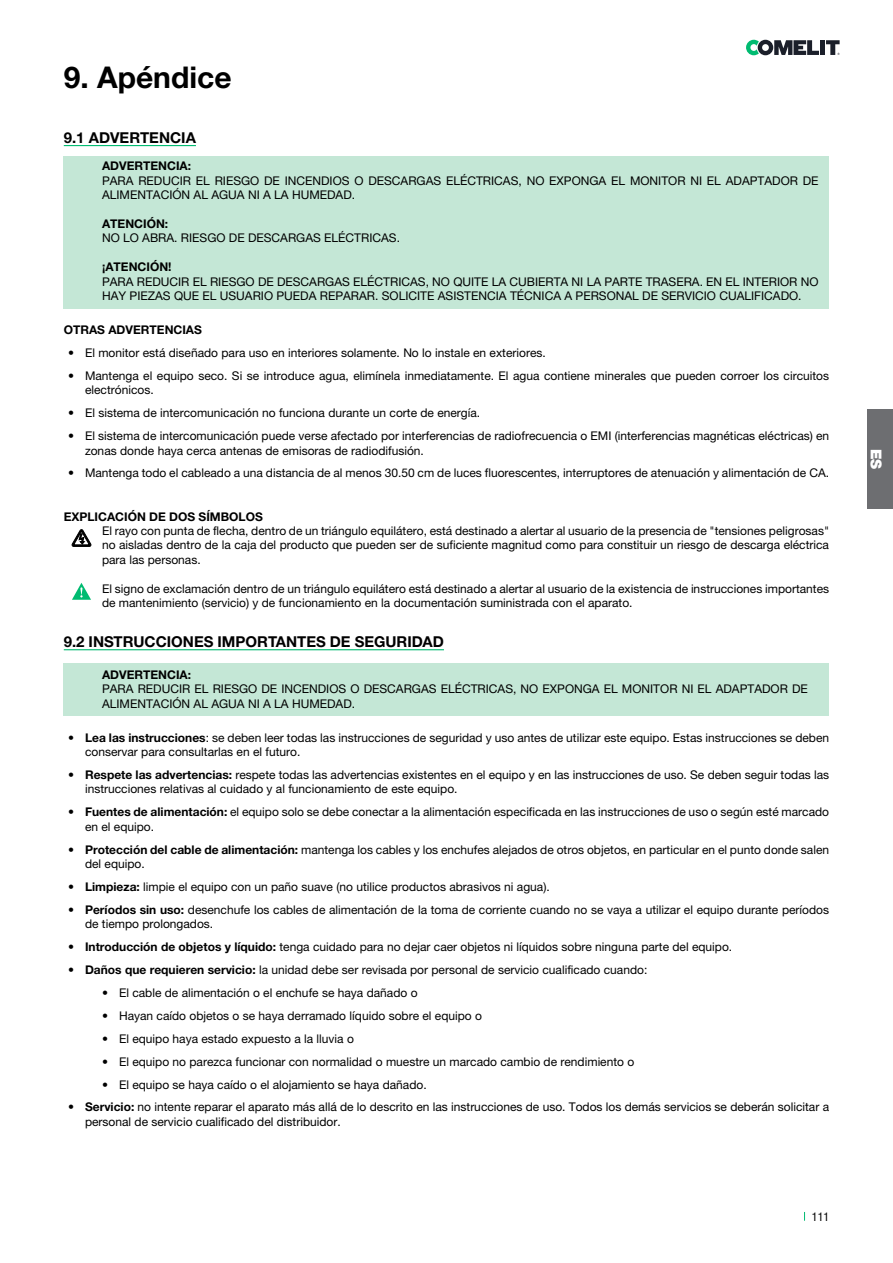
<style>
.page{position:relative;width:893px;height:1263px;background:#fff}
.page>*{position:absolute;margin:0;border:0;box-sizing:border-box;transform-origin:0 0}
.t1{font:700 30px "Helvetica Neue LTW1 G";color:#000}
.t2{font:700 15px "Helvetica Neue LTW1 G";color:#000}
.t3{font:900 15px "Helvetica Neue LTW1 G";color:#fff}
.t4{font:12px/14.4px "Helvetica Neue LTW1 G";color:#000}
.t5{font:700 12px "Helvetica Neue LTW1 G";color:#000}
.t6{font:condensed 12px "Helvetica Neue LTW1 G";color:#000}
.s1{font-weight:700}
</style>
<div class="page">
<svg style="left:746px;top:40px;width:94px;height:15px"></svg>
<div style="left:867px;top:409px;width:26px;height:100px;background:#6d6e71"></div>
<div style="left:64px;top:156px;width:765px;height:152px;background:#c4e7d6"></div>
<div style="left:64px;top:663px;width:765px;height:53px;background:#c4e7d6"></div>
<hr style="left:64px;top:145px;width:132px;height:1px;background:#00bb71">
<hr style="left:64px;top:649px;width:380px;height:1px;background:#00bb71">
<svg style="left:72px;top:583px;width:19px;height:17px"></svg>
<svg style="left:72px;top:529px;width:19px;height:18px"></svg>
<h1 class="t1" style="left:64px;top:59px;width:169px">9. Apéndice</h1>
<p class="t2" style="left:64px;top:128px;width:134px">9.1 ADVERTENCIA</p>
<p class="t5" style="left:102px;top:159px;width:91px">ADVERTENCIA:</p>
<p class="t4" style="left:102px;top:173px;width:718px">PARA REDUCIR EL RIESGO DE INCENDIOS O DESCARGAS ELÉCTRICAS, NO EXPONGA EL MONITOR NI EL ADAPTADOR DE<br>ALIMENTACIÓN AL AGUA NI A LA HUMEDAD.</p>
<p class="t5" style="left:102px;top:216px;width:68px">ATENCIÓN:</p>
<p class="t4" style="left:102px;top:231px;width:300px">NO LO ABRA. RIESGO DE DESCARGAS ELÉCTRICAS.</p>
<p class="t5" style="left:102px;top:259px;width:71px">¡ATENCIÓN!</p>
<p class="t4" style="left:102px;top:274px;width:718px">PARA REDUCIR EL RIESGO DE DESCARGAS ELÉCTRICAS, NO QUITE LA CUBIERTA NI LA PARTE TRASERA. EN EL INTERIOR NO<br>HAY PIEZAS QUE EL USUARIO PUEDA REPARAR. SOLICITE ASISTENCIA TÉCNICA A PERSONAL DE SERVICIO CUALIFICADO.</p>
<p class="t5" style="left:64px;top:322px;width:140px">OTRAS ADVERTENCIAS</p>
<p class="t4" style="left:68px;top:345px;width:479px">• El monitor está diseñado para uso en interiores solamente. No lo instale en exteriores.</p>
<p class="t4" style="left:85px;top:368px;width:746px;text-indent:-17px">• Mantenga el equipo seco. Si se introduce agua, elimínela inmediatamente. El agua contiene minerales que pueden corroer los circuitos electrónicos.</p>
<p class="t4" style="left:68px;top:406px;width:414px">• El sistema de intercomunicación no funciona durante un corte de energía.</p>
<p class="t4" style="left:85px;top:429px;width:746px;text-indent:-17px">• El sistema de intercomunicación puede verse afectado por interferencias de radiofrecuencia o EMI (interferencias magnéticas eléctricas) en zonas donde haya cerca antenas de emisoras de radiodifusión.</p>
<p class="t4" style="left:68px;top:466px;width:763px">• Mantenga todo el cableado a una distancia de al menos 30.50 cm de luces fluorescentes, interruptores de atenuación y alimentación de CA.</p>
<p class="t5" style="left:64px;top:509px;width:201px">EXPLICACIÓN DE DOS SÍMBOLOS</p>
<p class="t4" style="left:102px;top:523px;width:729px;text-align:justify">El rayo con punta de flecha, dentro de un triángulo equilátero, está destinado a alertar al usuario de la presencia de "tensiones peligrosas" no aisladas dentro de la caja del producto que pueden ser de suficiente magnitud como para constituir un riesgo de descarga eléctrica para las personas.</p>
<p class="t4" style="left:102px;top:581px;width:729px">El signo de exclamación dentro de un triángulo equilátero está destinado a alertar al usuario de la existencia de instrucciones importantes de mantenimiento (servicio) y de funcionamiento en la documentación suministrada con el aparato.</p>
<p class="t2" style="left:64px;top:632px;width:382px">9.2 INSTRUCCIONES IMPORTANTES DE SEGURIDAD</p>
<p class="t5" style="left:102px;top:667px;width:91px">ADVERTENCIA:</p>
<p class="t4" style="left:102px;top:681px;width:707px">PARA REDUCIR EL RIESGO DE INCENDIOS O DESCARGAS ELÉCTRICAS, NO EXPONGA EL MONITOR NI EL ADAPTADOR DE<br>ALIMENTACIÓN AL AGUA NI A LA HUMEDAD.</p>
<p class="t4" style="left:85px;top:730px;width:746px;text-indent:-17px">• <span class="s1">Lea las instrucciones</span>: se deben leer todas las instrucciones de seguridad y uso antes de utilizar este equipo. Estas instrucciones se deben conservar para consultarlas en el futuro.</p>
<p class="t4" style="left:85px;top:767px;width:746px;text-indent:-17px">• <span class="s1">Respete las advertencias:</span> respete todas las advertencias existentes en el equipo y en las instrucciones de uso. Se deben seguir todas las instrucciones relativas al cuidado y al funcionamiento de este equipo.</p>
<p class="t4" style="left:85px;top:805px;width:746px;text-indent:-17px">• <span class="s1">Fuentes de alimentación:</span> el equipo solo se debe conectar a la alimentación especificada en las instrucciones de uso o según esté marcado en el equipo.</p>
<p class="t4" style="left:85px;top:842px;width:746px;text-indent:-17px">• <span class="s1">Protección del cable de alimentación:</span> mantenga los cables y los enchufes alejados de otros objetos, en particular en el punto donde salen del equipo.</p>
<p class="t4" style="left:68px;top:879px;width:483px">• <span class="s1">Limpieza:</span> limpie el equipo con un paño suave (no utilice productos abrasivos ni agua).</p>
<p class="t4" style="left:85px;top:902px;width:746px;text-indent:-17px">• <span class="s1">Períodos sin uso:</span> desenchufe los cables de alimentación de la toma de corriente cuando no se vaya a utilizar el equipo durante períodos de tiempo prolongados.</p>
<p class="t4" style="left:68px;top:939px;width:666px">• <span class="s1">Introducción de objetos y líquido:</span> tenga cuidado para no dejar caer objetos ni líquidos sobre ninguna parte del equipo.</p>
<p class="t4" style="left:68px;top:962px;width:581px">• <span class="s1">Daños que requieren servicio:</span> la unidad debe ser revisada por personal de servicio cualificado cuando:</p>
<p class="t4" style="left:102px;top:985px;width:317px">• El cable de alimentación o el enchufe se haya dañado o</p>
<p class="t4" style="left:102px;top:1008px;width:381px">• Hayan caído objetos o se haya derramado líquido sobre el equipo o</p>
<p class="t4" style="left:102px;top:1031px;width:253px">• El equipo haya estado expuesto a la lluvia o</p>
<p class="t4" style="left:102px;top:1054px;width:534px">• El equipo no parezca funcionar con normalidad o muestre un marcado cambio de rendimiento o</p>
<p class="t4" style="left:102px;top:1077px;width:326px">• El equipo se haya caído o el alojamiento se haya dañado.</p>
<p class="t4" style="left:85px;top:1100px;width:746px;text-indent:-17px">• <span class="s1">Servicio:</span> no intente reparar el aparato más allá de lo descrito en las instrucciones de uso. Todos los demás servicios se deberán solicitar a personal de servicio cualificado del distribuidor.</p>
<p class="t6" style="left:812px;top:1209px;width:19px">111</p>
<p class="t3" style="left:885px;top:449px;width:22px;rotate:90deg">ES</p>
</div>
